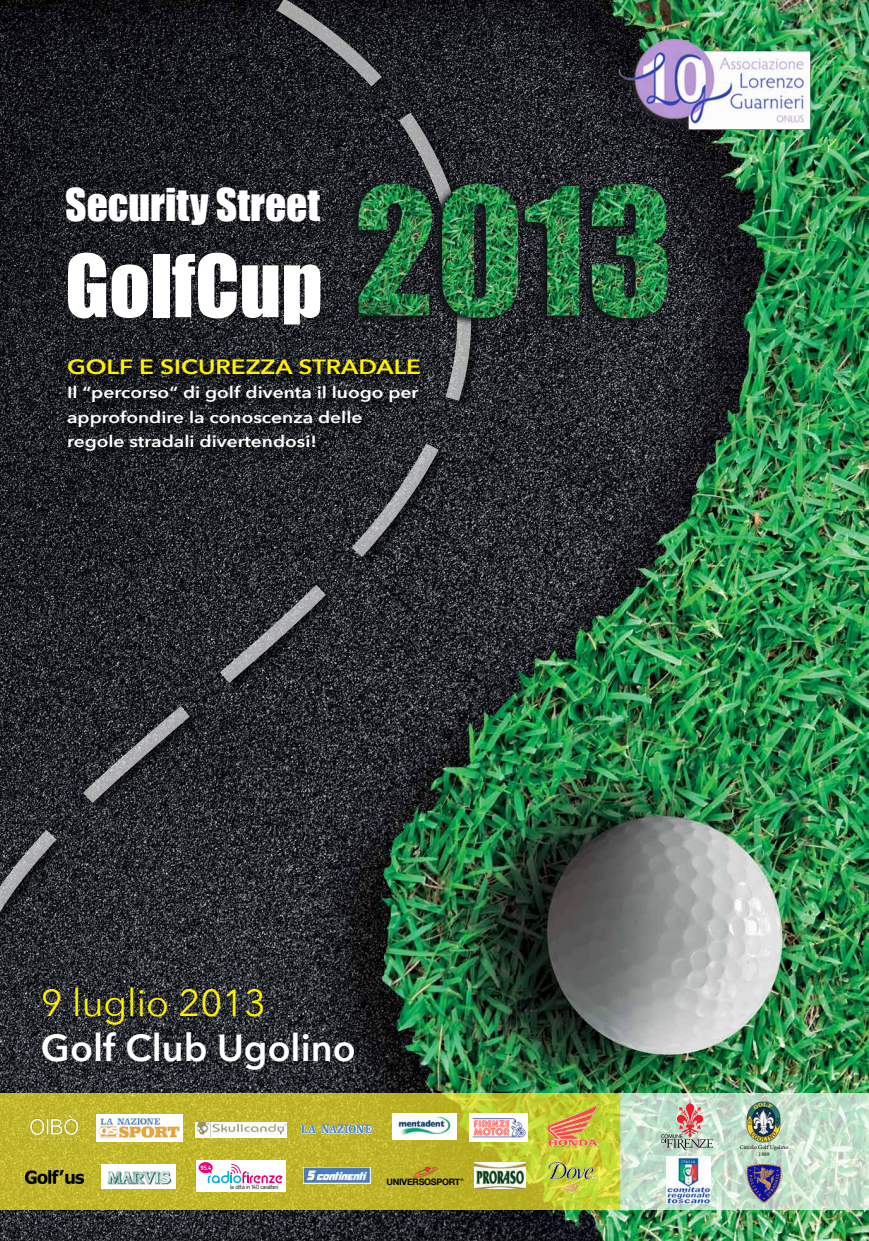
<style>
.page{position:relative;width:869px;height:1241px;background:#fff}
.page>*{position:absolute;margin:0;border:0;box-sizing:border-box;transform-origin:0 0}
.t1{font:79.89px "Impact";color:#fff}
.t2{font:41.56px "Impact";color:#fff}
.t3{font:600 37.62px "Avenir Next";color:#fff}
.t4{font:37.62px "Avenir Next";color:#fff200}
.t5{font:600 20.65px "Avenir Next";color:#fff200;scale:1.18 1}
.t6{font:600 16.19px/24.3px "Avenir Next";color:#fff;scale:1.18 1}
.t7{font:700 8.92px "Helvetica Neue";letter-spacing:-.03em;color:#000}
.t8{font:700 6.3px "Netto OT";color:#fff}
.t9{font:6.04px "Netto OT";letter-spacing:-.045em;color:#000}
.t10{font:5.77px/6.9px "Minion Pro";color:#000;text-align:center}
.t11{font:700 3.5px "Helvetica Neue";color:#000}
</style>
<div class="page">
<img style="left:0;top:0;width:868px;height:1240px">
<svg style="left:0;top:0;width:472px;height:976px"></svg>
<img style="left:347px;top:164px;width:330px;height:179px">
<div style="left:69px;top:360px;width:361px;height:101px;background:#000;opacity:.75"></div>
<img style="left:0;top:1093px;width:868px;height:116px">
<img style="left:401px;top:1161px;width:45px;height:19px">
<img style="left:303px;top:1166px;width:67px;height:17px">
<img style="left:547px;top:1162px;width:47px;height:30px">
<img style="left:392px;top:1113px;width:64px;height:26px">
<img style="left:195px;top:1121px;width:91px;height:15px">
<img style="left:469px;top:1113px;width:58px;height:28px">
<img style="left:545px;top:1104px;width:54px;height:42px">
<img style="left:298px;top:1124px;width:77px;height:9px">
<img style="left:25px;top:1170px;width:58px;height:13px">
<img style="left:474px;top:1161px;width:51px;height:27px">
<img style="left:28px;top:1112px;width:53px;height:29px">
<div style="left:96px;top:1113px;width:86px;height:28px;background:#fff"></div>
<img style="left:99px;top:1118px;width:80px;height:21px">
<div style="left:101px;top:1164px;width:75px;height:25px;background:#fff"></div>
<img style="left:107px;top:1171px;width:65px;height:14px">
<div style="left:196px;top:1160px;width:89px;height:31px;background:#fff"></div>
<svg style="left:198px;top:1162px;width:85px;height:21px"></svg>
<img style="left:610px;top:31px;width:208px;height:98px">
<svg style="left:661px;top:1101px;width:52px;height:49px"></svg>
<img style="left:666px;top:1156px;width:44px;height:47px">
<img style="left:743px;top:1163px;width:41px;height:40px">
<img style="left:735px;top:1098px;width:57px;height:51px">
<h2 class="t2" style="left:65px;top:172px;width:256px">Security Street</h2>
<h1 class="t1" style="left:65px;top:224px;width:259px">GolfCup</h1>
<p class="t5" style="left:67px;top:354px;width:301px">GOLF E SICUREZZA STRADALE</p>
<p class="t6" style="left:67px;top:380px;width:299px">Il “percorso” di golf diventa il luogo per approfondire la conoscenza delle regole stradali divertendosi!</p>
<h3 class="t4" style="left:41px;top:979px;width:226px">9 luglio 2013</h3>
<h3 class="t3" style="left:41px;top:1024px;width:316px">Golf Club Ugolino</h3>
<p class="t8" style="left:200px;top:1163px;width:12px">95.4</p>
<p class="t9" style="left:230px;top:1183px;width:50px">la città in 140 caratteri</p>
<p class="t7" style="left:386px;top:1174px;width:75px">UNIVERSOSPORT</p>
<p class="t11" style="left:460px;top:1176px;width:4px">®</p>
<p class="t10" style="left:739px;top:1143px;width:50px">Circolo Golf Ugolino<br>1889</p>
</div>
